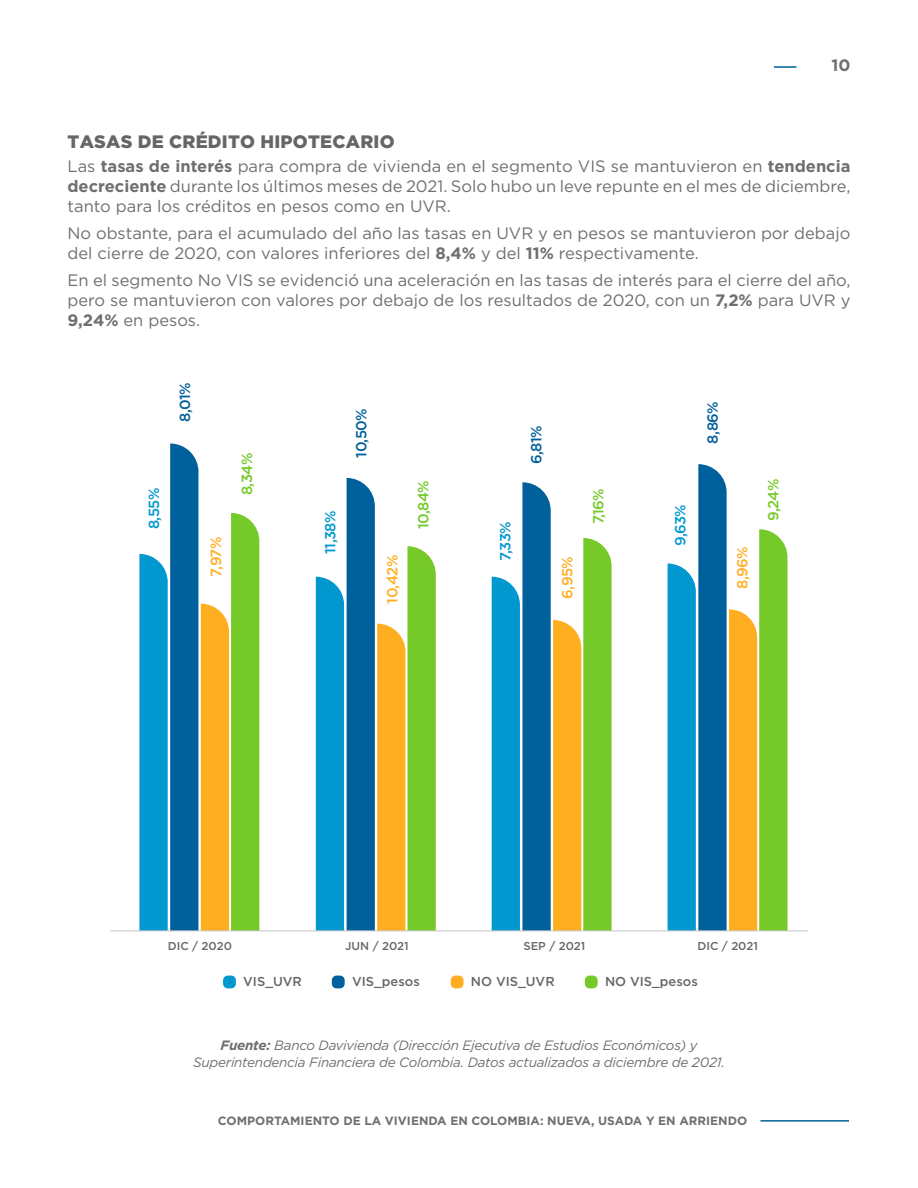
<style>
.page{position:relative;width:918px;height:1188px;background:#fff}
.page>*{position:absolute;margin:0;border:0;box-sizing:border-box;transform-origin:0 0}
.t1{font:900 18px "Gotham";letter-spacing:.015em;color:#666}
.t2{font:16.5px/19.8px "Gotham";color:#706f6f;text-align:justify}
.t3{font:700 16.5px "Gotham";color:#706f6f}
.t4{font:500 14.7px "Gotham";letter-spacing:-.04em;color:#0098ce}
.t5{font:500 14.7px "Gotham";letter-spacing:-.04em;color:#00609b}
.t6{font:500 14.7px "Gotham";letter-spacing:-.04em;color:#ffae22}
.t7{font:500 14.7px "Gotham";letter-spacing:-.04em;color:#75c928}
.t8{font:italic 13.5px/16.2px "Gotham";letter-spacing:-.02em;color:#706f6f;text-align:center}
.t9{font:500 12.9px "Gotham";color:#666}
.t10{font:700 12px "Gotham";color:#706f6f}
.t11{font:500 11.4px "Gotham";color:#666}
.s1{font-weight:700}
</style>
<div class="page">
<hr style="left:760px;top:1120px;width:89px;height:2px;background:#00609b">
<hr style="left:774px;top:66px;width:22px;height:2px;background:#00609b">
<svg style="left:139px;top:444px;width:120px;height:486px"></svg>
<svg style="left:316px;top:478px;width:120px;height:452px"></svg>
<svg style="left:492px;top:482px;width:120px;height:448px"></svg>
<svg style="left:668px;top:464px;width:120px;height:466px"></svg>
<hr style="left:110px;top:930px;width:698px;height:1px;background:#c5c5c5">
<div style="left:223px;top:976px;width:13px;height:12px;background:#0098ce;border-radius:5px"></div>
<div style="left:332px;top:976px;width:13px;height:12px;background:#00609b;border-radius:5px"></div>
<div style="left:451px;top:976px;width:13px;height:12px;background:#ffae22;border-radius:5px"></div>
<div style="left:585px;top:976px;width:13px;height:12px;background:#75c928;border-radius:5px"></div>
<p class="t3" style="left:831px;top:54px;width:21px">10</p>
<p class="t1" style="left:68px;top:131px;width:329px">TASAS DE CRÉDITO HIPOTECARIO</p>
<p class="t2" style="left:68px;top:156px;width:785px">Las <span class="s1">tasas de interés</span> para compra de vivienda en el segmento VIS se mantuvieron en <span class="s1">tendencia decreciente</span> durante los últimos meses de 2021. Solo hubo un leve repunte en el mes de diciembre, tanto para los créditos en pesos como en UVR.</p>
<p class="t2" style="left:68px;top:223px;width:784px">No obstante, para el acumulado del año las tasas en UVR y en pesos se mantuvieron por debajo del cierre de 2020, con valores inferiores del <span class="s1">8,4%</span> y del <span class="s1">11%</span> respectivamente.</p>
<p class="t2" style="left:68px;top:270px;width:785px">En el segmento No VIS se evidenció una aceleración en las tasas de interés para el cierre del año, pero se mantuvieron con valores por debajo de los resultados de 2020, con un <span class="s1">7,2%</span> para UVR y <span class="s1">9,24%</span> en pesos.</p>
<p class="t5" style="left:175px;top:422px;width:41px;rotate:-90deg">8,01%</p>
<p class="t4" style="left:144px;top:529px;width:43px;rotate:-90deg">8,55%</p>
<p class="t6" style="left:206px;top:577px;width:41px;rotate:-90deg">7,97%</p>
<p class="t7" style="left:237px;top:495px;width:44px;rotate:-90deg">8,34%</p>
<p class="t5" style="left:352px;top:458px;width:51px;rotate:-90deg">10,50%</p>
<p class="t4" style="left:321px;top:554px;width:45px;rotate:-90deg">11,38%</p>
<p class="t6" style="left:383px;top:604px;width:50px;rotate:-90deg">10,42%</p>
<p class="t7" style="left:414px;top:529px;width:50px;rotate:-90deg">10,84%</p>
<p class="t5" style="left:527px;top:464px;width:40px;rotate:-90deg">6,81%</p>
<p class="t4" style="left:496px;top:561px;width:41px;rotate:-90deg">7,33%</p>
<p class="t6" style="left:558px;top:599px;width:44px;rotate:-90deg">6,95%</p>
<p class="t7" style="left:589px;top:524px;width:38px;rotate:-90deg">7,16%</p>
<p class="t4" style="left:671px;top:546px;width:44px;rotate:-90deg">9,63%</p>
<p class="t5" style="left:703px;top:444px;width:44px;rotate:-90deg">8,86%</p>
<p class="t6" style="left:733px;top:589px;width:44px;rotate:-90deg">8,96%</p>
<p class="t7" style="left:764px;top:521px;width:44px;rotate:-90deg">9,24%</p>
<p class="t11" style="left:168px;top:938px;width:66px">DIC / 2020</p>
<p class="t11" style="left:345px;top:938px;width:65px">JUN / 2021</p>
<p class="t11" style="left:523px;top:938px;width:63px">SEP / 2021</p>
<p class="t11" style="left:698px;top:938px;width:62px">DIC / 2021</p>
<p class="t9" style="left:243px;top:973px;width:60px">VIS_UVR</p>
<p class="t9" style="left:352px;top:973px;width:69px">VIS_pesos</p>
<p class="t9" style="left:471px;top:973px;width:85px">NO VIS_UVR</p>
<p class="t9" style="left:605px;top:973px;width:94px">NO VIS_pesos</p>
<p class="t8" style="left:193px;top:1037px;width:533px"><span class="s1">Fuente:</span> Banco Davivienda (Dirección Ejecutiva de Estudios Económicos) y<br>Superintendencia Financiera de Colombia. Datos actualizados a diciembre de 2021.</p>
<p class="t10" style="left:218px;top:1113px;width:531px">COMPORTAMIENTO DE LA VIVIENDA EN COLOMBIA: NUEVA, USADA Y EN ARRIENDO</p>
</div>
